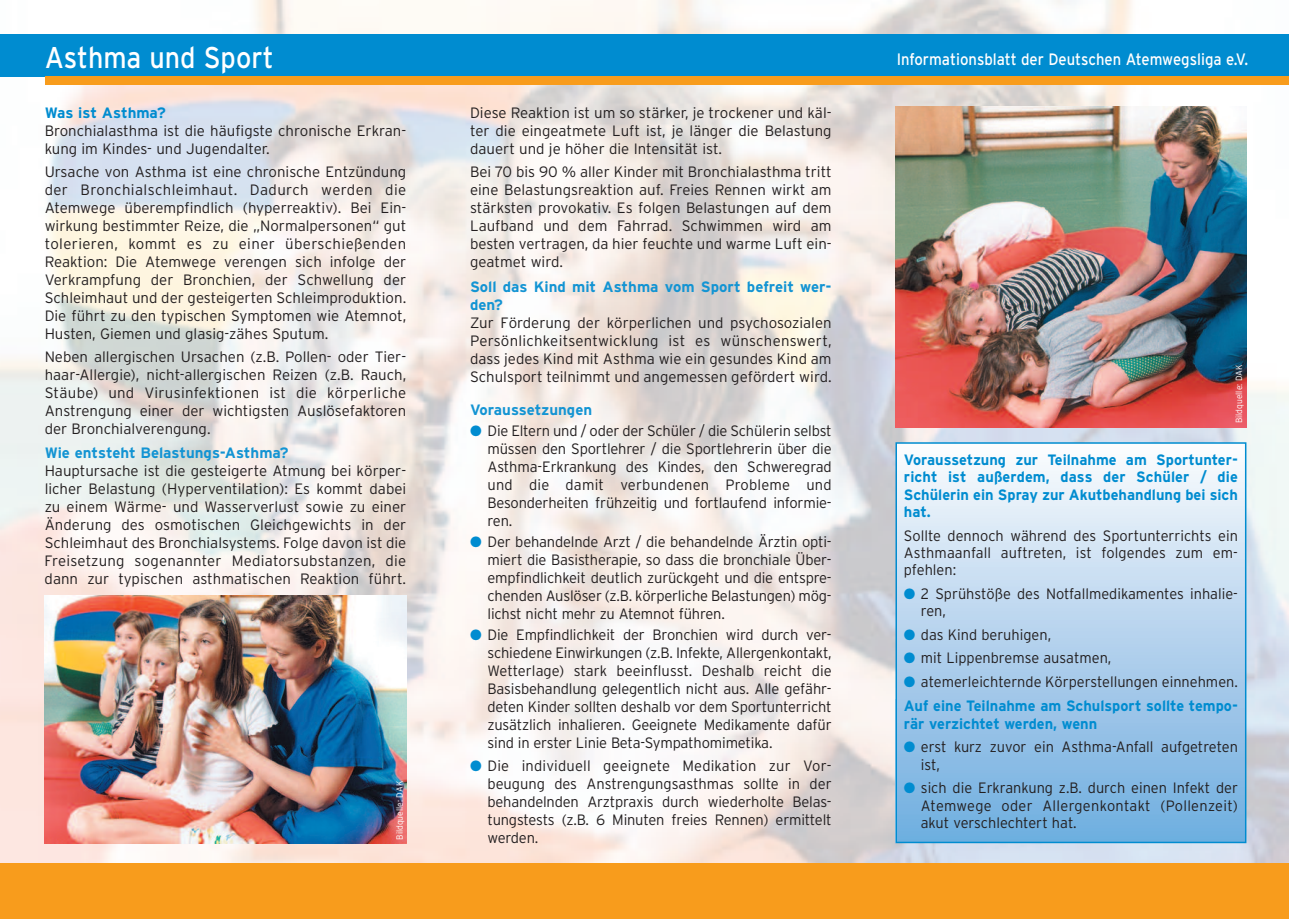
<style>
.page{position:relative;width:1289px;height:919px;background:#fff}
.page>*{position:absolute;margin:0;border:0;box-sizing:border-box;transform-origin:0 0}
.t1{font:30px "Interstate";color:#fff;scale:.9 1}
.t2{font:16.5px "Interstate";color:#fff;scale:.9 1}
.t3{font:300 15px/18px "Interstate";color:#231f20;text-align:justify}
.t4{font:700 15px/17.4px "Interstate";color:#008cd0;text-align:justify}
.t5{font:700 15px/18px "Interstate";color:#1394d3}
.t6{font:300 9px "Interstate";color:#fff;scale:.95 1}
.s1{color:#008cd0}
.s2{font-weight:700;color:#008cd0}
</style>
<div class="page">
<img style="left:0;top:0;width:1288px;height:863px">
<div style="left:0;top:34px;width:1288px;height:43px;background:#008cd0"></div>
<div style="left:0;top:863px;width:1288px;height:55px;background:#f89c1c"></div>
<div style="left:46px;top:77px;width:1242px;height:8px;background:#f89c1c"></div>
<img style="left:45px;top:595px;width:361px;height:248px">
<div style="left:897px;top:443px;width:347px;height:398px;background:linear-gradient(to bottom,#fbfbfd,#6eacdf)"></div>
<div style="left:895px;top:442px;width:351px;height:401px;border:2px solid #008cd0"></div>
<img style="left:895px;top:106px;width:351px;height:321px">
<h1 class="t1" style="left:45px;top:40px;width:256px">Asthma und Sport</h1>
<p class="t2" style="left:896px;top:50px;width:392px">Informationsblatt der Deutschen Atemwegsliga e.V.</p>
<p class="t4" style="left:45px;top:104px;width:123px">Was ist Asthma?</p>
<p class="t3" style="left:45px;top:122px;width:363px">Bronchialasthma ist die häufigste chronische Erkran&shy;kung im Kindes- und Jugendalter.</p>
<p class="t3" style="left:45px;top:163px;width:363px">Ursache von Asthma ist eine chronische Entzündung der Bronchialschleimhaut. Dadurch werden die Atemwege überempfindlich (hyperreaktiv). Bei Ein&shy;wirkung bestimmter Reize, die „Normalpersonen“ gut tolerieren, kommt es zu einer überschießenden Reaktion: Die Atemwege verengen sich infolge der Verkrampfung der Bronchien, der Schwellung der Schleimhaut und der gesteigerten Schleimproduktion.<br>Die führt zu den typischen Symptomen wie Atemnot, Husten, Giemen und glasig-zähes Sputum.</p>
<p class="t3" style="left:45px;top:347px;width:363px">Neben allergischen Ursachen (z.B. Pollen- oder Tier&shy;haar-Allergie), nicht-allergischen Reizen (z.B. Rauch, Stäube) und Virusinfektionen ist die körperliche Anstrengung einer der wichtigsten Auslösefaktoren der Bronchialverengung.</p>
<p class="t5" style="left:45px;top:443px;width:245px">Wie entsteht Belastungs-Asthma?</p>
<p class="t3" style="left:45px;top:461px;width:363px">Hauptursache ist die gesteigerte Atmung bei körper&shy;licher Belastung (Hyperventilation): Es kommt dabei zu einem Wärme- und Wasserverlust sowie zu einer Änderung des osmotischen Gleichgewichts in der Schleimhaut des Bronchialsystems. Folge davon ist die Freisetzung sogenannter Mediatorsubstanzen, die dann zur typischen asthmatischen Reaktion führt.</p>
<p class="t3" style="left:470px;top:104px;width:363px">Diese Reaktion ist um so stärker, je trockener und käl&shy;ter die eingeatmete Luft ist, je länger die Belastung dauert und je höher die Intensität ist.</p>
<p class="t3" style="left:470px;top:163px;width:363px">Bei 70 bis 90 % aller Kinder mit Bronchialasthma tritt eine Belastungsreaktion auf. Freies Rennen wirkt am stärksten provokativ. Es folgen Belastungen auf dem Laufband und dem Fahrrad. Schwimmen wird am besten vertragen, da hier feuchte und warme Luft ein&shy;geatmet wird.</p>
<p class="t5" style="left:470px;top:278px;width:363px">Soll das Kind mit Asthma vom Sport befreit wer&shy;den?</p>
<p class="t3" style="left:470px;top:314px;width:363px">Zur Förderung der körperlichen und psychosozialen Persönlichkeitsentwicklung ist es wünschenswert, dass jedes Kind mit Asthma wie ein gesundes Kind am Schulsport teilnimmt und angemessen gefördert wird.</p>
<p class="t5" style="left:470px;top:401px;width:124px">Voraussetzungen</p>
<p class="t3" style="left:487px;top:422px;width:345px;text-indent:-17px"><span class="s1">●</span> Die Eltern und / oder der Schüler / die Schülerin selbst müssen den Sportlehrer / die Sportlehrerin über die Asthma-Erkrankung des Kindes, den Schweregrad und die damit verbundenen Probleme und Besonderheiten frühzeitig und fortlaufend informie&shy;ren.</p>
<p class="t3" style="left:487px;top:533px;width:345px;text-indent:-17px"><span class="s1">●</span> Der behandelnde Arzt / die behandelnde Ärztin opti&shy;miert die Basistherapie, so dass die bronchiale Über&shy;empfindlichkeit deutlich zurückgeht und die entspre&shy;chenden Auslöser (z.B. körperliche Belastungen) mög&shy;lichst nicht mehr zu Atemnot führen.</p>
<p class="t3" style="left:487px;top:626px;width:345px;text-indent:-17px"><span class="s1">●</span> Die Empfindlichkeit der Bronchien wird durch ver&shy;schiedene Einwirkungen (z.B. Infekte, Allergenkontakt, Wetterlage) stark beeinflusst. Deshalb reicht die Basisbehandlung gelegentlich nicht aus. Alle gefähr&shy;deten Kinder sollten deshalb vor dem Sportunterricht zusätzlich inhalieren. Geeignete Medikamente dafür sind in erster Linie Beta-Sympathomimetika.</p>
<p class="t3" style="left:487px;top:756px;width:345px;text-indent:-17px"><span class="s1">●</span> Die individuell geeignete Medikation zur Vor&shy;beugung des Anstrengungsasthmas sollte in der behandelnden Arztpraxis durch wiederholte Belas&shy;tungstests (z.B. 6 Minuten freies Rennen) ermittelt werden.</p>
<p class="t6" style="left:1233px;top:423px;width:63px;rotate:-90deg">Bildquelle: DAK</p>
<p class="t4" style="left:904px;top:451px;width:335px">Voraussetzung zur Teilnahme am Sportunter&shy;richt ist außerdem, dass der Schüler / die Schülerin ein Spray zur Akutbehandlung bei sich hat.</p>
<p class="t3" style="left:904px;top:526px;width:335px;line-height:17.4px">Sollte dennoch während des Sportunterrichts ein Asthmaanfall auftreten, ist folgendes zum em&shy;pfehlen:</p>
<p class="t3" style="left:920px;top:585px;width:318px;line-height:17.4px;text-indent:-17px"><span class="s1">●</span> 2 Sprühstöße des Notfallmedikamentes inhalie&shy;ren,</p>
<p class="t3" style="left:904px;top:625px;width:149px"><span class="s1">●</span> das Kind beruhigen,</p>
<p class="t3" style="left:904px;top:649px;width:209px"><span class="s1">●</span> mit Lippenbremse ausatmen,</p>
<p class="t3" style="left:904px;top:669px;width:335px;line-height:24.9px"><span class="s1">●</span> atemerleichternde Körperstellungen einnehmen.<br><span class="s2">Auf eine Teilnahme am Schulsport sollte tempo-</span></p>
<p class="t4" style="left:904px;top:715px;width:195px">rär verzichtet werden, wenn</p>
<p class="t3" style="left:920px;top:738px;width:318px;line-height:17.4px;text-indent:-17px"><span class="s1">●</span> erst kurz zuvor ein Asthma-Anfall aufgetreten ist,</p>
<p class="t3" style="left:920px;top:779px;width:318px;line-height:17.4px;text-indent:-17px"><span class="s1">●</span> sich die Erkrankung z.B. durch einen Infekt der Atemwege oder Allergenkontakt (Pollenzeit) akut verschlechtert hat.</p>
<p class="t6" style="left:394px;top:839px;width:63px;rotate:-90deg">Bildquelle: DAK</p>
</div>
